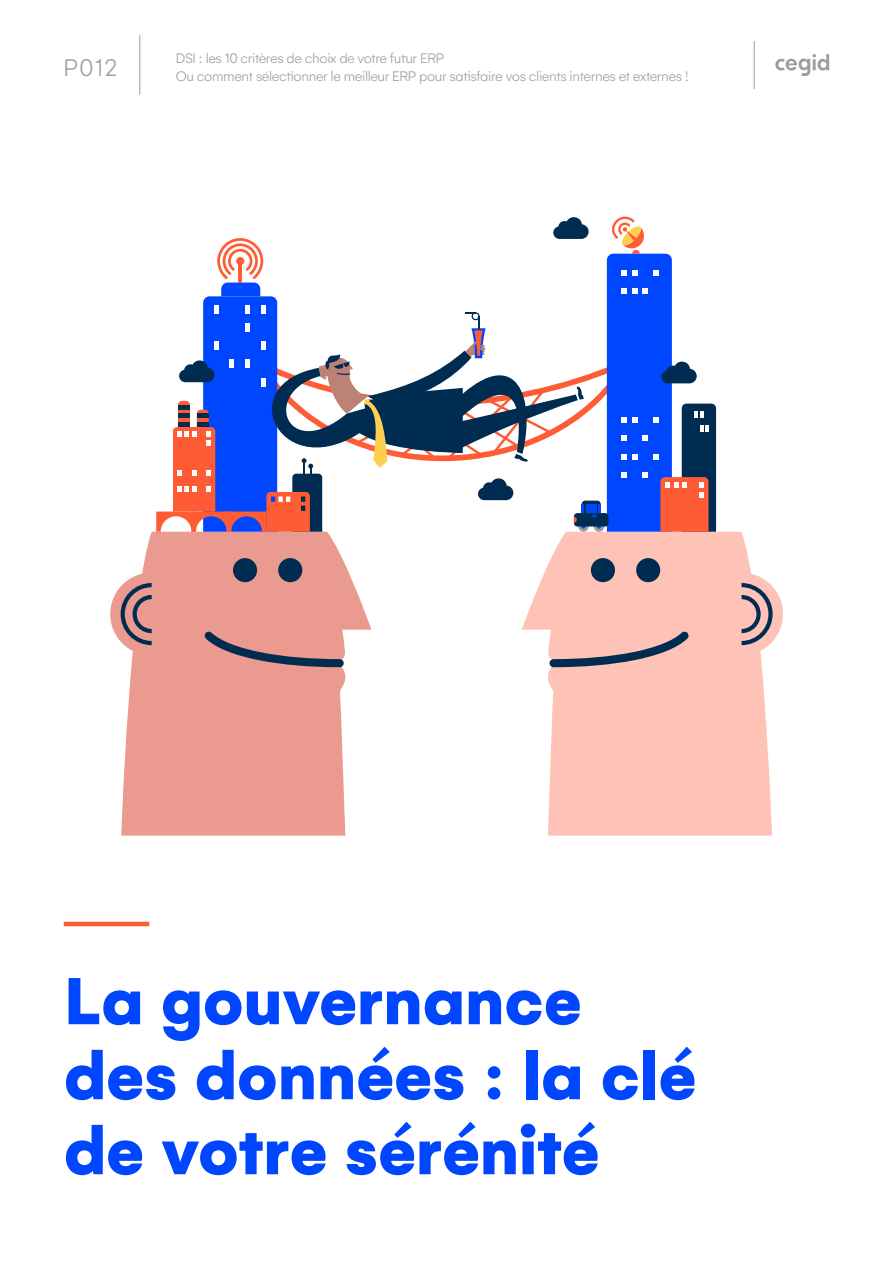
<style>
.page{position:relative;width:893px;height:1263px;background:#fff}
.page>*{position:absolute;margin:0;border:0;box-sizing:border-box;transform-origin:0 0}
.t1{font:900 72px/75px "Gelion";color:#0046fe}
.t2{font:300 26.1px "Gelion";color:#9d9d9c}
.t3{font:300 15px "Gelion";letter-spacing:-.025em;color:#9d9d9c}
</style>
<div class="page">
<svg style="left:775px;top:54px;width:54px;height:22px"></svg>
<hr style="left:139px;top:35px;width:1px;height:60px;background:#9d9d9c">
<hr style="left:754px;top:41px;width:1px;height:48px;background:#9d9d9c">
<svg style="left:121px;top:532px;width:250px;height:304px;fill:#ea9a8f"></svg>
<svg style="left:110px;top:573px;width:42px;height:82px"></svg>
<div style="left:278px;top:558px;width:24px;height:24px;background:#002c52;border-radius:50%"></div>
<div style="left:233px;top:558px;width:24px;height:24px;background:#002c52;border-radius:50%"></div>
<svg style="left:204px;top:631px;width:140px;height:36px"></svg>
<svg style="left:522px;top:532px;width:250px;height:304px;fill:#ffc2b6"></svg>
<svg style="left:742px;top:573px;width:41px;height:82px"></svg>
<div style="left:591px;top:558px;width:24px;height:24px;background:#002c52;border-radius:50%"></div>
<div style="left:636px;top:558px;width:24px;height:24px;background:#002c52;border-radius:50%"></div>
<svg style="left:549px;top:631px;width:140px;height:36px"></svg>
<svg style="left:156px;top:216px;width:560px;height:316px"></svg>
<hr style="left:64px;top:922px;width:85px;height:4px;background:#ff5c35">
<h2 class="t2" style="left:64px;top:53px;width:55px">P012</h2>
<p class="t3" style="left:176px;top:50px;width:270px">DSI : les 10 critères de choix de votre futur ERP</p>
<p class="t3" style="left:176px;top:68px;width:514px">Ou comment sélectionner le meilleur ERP pour satisfaire vos clients internes et externes !</p>
<p class="t1" style="left:64px;top:963px;width:634px">La gouvernance des données : la clé de votre sérénité</p>
</div>
